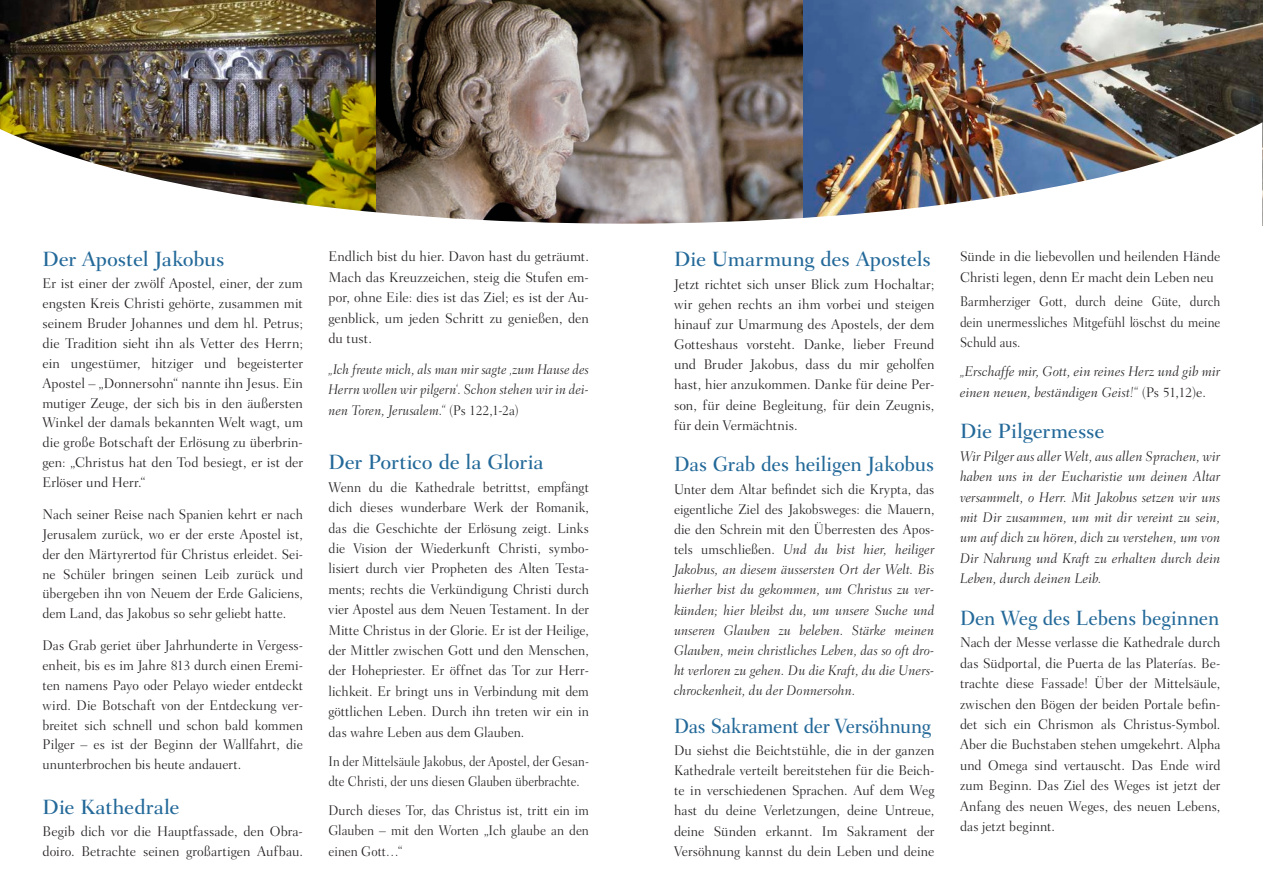
<style>
.page{position:relative;width:1263px;height:893px;background:#fff}
.page>*{position:absolute;margin:0;border:0;box-sizing:border-box;transform-origin:0 0}
.t1{font:500 21px "Fairfield LT Std";letter-spacing:-.01em;color:#236999}
.t2{font:500 21px "Fairfield LT Std";letter-spacing:-.01em;color:#236999;scale:.95 1}
.t3{font:500 21px "Fairfield LT Std";letter-spacing:-.01em;color:#236999;scale:.92 1}
.t4{font:500 21px "Fairfield LT Std";letter-spacing:-.01em;color:#236999;scale:.93 1}
.t5{font:300 14.25px/20px "Fairfield LT Std";letter-spacing:-.005em;color:#231f20;text-align:justify}
.t6{font:300 14.25px/20.4px "Fairfield LT Std";letter-spacing:-.005em;color:#231f20;text-align:justify;scale:.94 1}
.t7{font:300 14.25px/20.4px "Fairfield LT Std";letter-spacing:-.005em;color:#231f20;text-align:justify;scale:.95 1}
.t8{font:italic 300 14.25px/20.2px "Fairfield LT Std";letter-spacing:.005em;color:#231f20;text-align:justify;scale:.94 1}
.t9{font:300 14.25px/20.2px "Fairfield LT Std";letter-spacing:-.005em;color:#231f20;text-align:justify;scale:.96 1}
.t10{font:italic 300 14.25px/20.4px "Fairfield LT Std";letter-spacing:.005em;color:#231f20;text-align:justify;scale:.95 1}
.t11{font:italic 300 14.25px/20.4px "Fairfield LT Std";letter-spacing:.005em;color:#231f20;text-align:justify;scale:.92 1}
.t12{font:300 14.25px/20.4px "Fairfield LT Std";letter-spacing:-.005em;color:#231f20;text-align:justify;scale:.9 1}
.t13{font:300 14.25px/20.4px "Fairfield LT Std";letter-spacing:-.005em;color:#231f20;scale:.88 1}
.t14{font:300 14.25px/20.4px "Fairfield LT Std";letter-spacing:-.005em;color:#231f20;text-align:justify;scale:.92 1}
.t15{font:italic 300 14.25px/20.4px "Fairfield LT Std";letter-spacing:.005em;color:#231f20;scale:.96 1}
.s1{font-style:normal}
</style>
<div class="page">
<img style="left:0;top:0;width:377px;height:122px">
<img style="left:377px;top:0;width:426px;height:122px">
<img style="left:803px;top:0;width:460px;height:122px">
<img style="left:0;top:122px;width:1263px;height:104px">
<h1 class="t1" style="left:43px;top:247px;width:184px">Der Apostel Jakobus</h1>
<p class="t5" style="left:43px;top:274px;width:262px">Er ist einer der zwölf Apostel, einer, der zum engsten Kreis Christi gehörte, zusammen mit seinem Bruder Johannes und dem hl. Petrus; die Tradition sieht ihn als Vetter des Herrn; ein ungestümer, hitziger und begeisterter Apostel – „Donnersohn“ nannte ihn Jesus. Ein mutiger Zeuge, der sich bis in den äußersten Winkel der damals bekannten Welt wagt, um die große Botschaft der Erlösung zu überbrin&shy;gen: „Christus hat den Tod besiegt, er ist der Erlöser und Herr.“</p>
<p class="t6" style="left:43px;top:504px;width:279px;line-height:20px">Nach seiner Reise nach Spanien kehrt er nach Jerusalem zurück, wo er der erste Apostel ist, der den Märtyrertod für Christus erleidet. Sei&shy;ne Schüler bringen seinen Leib zurück und übergeben ihn von Neuem der Erde Galiciens, dem Land, das Jakobus so sehr geliebt hatte.</p>
<p class="t7" style="left:43px;top:635px;width:276px;line-height:20px">Das Grab geriet über Jahrhunderte in Vergess&shy;enheit, bis es im Jahre 813 durch einen Eremi&shy;ten namens Payo oder Pelayo wieder entdeckt wird. Die Botschaft von der Entdeckung ver&shy;breitet sich schnell und schon bald kommen Pilger – es ist der Beginn der Wallfahrt, die ununterbrochen bis heute andauert.</p>
<h1 class="t1" style="left:43px;top:795px;width:139px">Die Kathedrale</h1>
<p class="t5" style="left:43px;top:821px;width:262px">Begib dich vor die Hauptfassade, den Obra&shy;doiro. Betrachte seinen großartigen Aufbau.</p>
<p class="t5" style="left:328px;top:246px;width:262px;line-height:20.4px">Endlich bist du hier. Davon hast du geträumt.<br>Mach das Kreuzzeichen, steig die Stufen em&shy;por, ohne Eile: dies ist das Ziel; es ist der Au&shy;genblick, um jeden Schritt zu genießen, den du tust.</p>
<p class="t11" style="left:328px;top:359px;width:285px">„Ich freute mich, als man mir sagte ‚zum Hause des Herrn wollen wir pilgern‘. Schon stehen wir in dei&shy;nen Toren, Jerusalem.“ <span class="s1">(Ps 122,1-2a)</span></p>
<h1 class="t1" style="left:328px;top:450px;width:217px">Der Portico de la Gloria</h1>
<p class="t6" style="left:328px;top:477px;width:279px">Wenn du die Kathedrale betrittst, empfängt dich dieses wunderbare Werk der Romanik, das die Geschichte der Erlösung zeigt. Links die Vision der Wiederkunft Christi, symbo&shy;lisiert durch vier Propheten des Alten Testa&shy;ments; rechts die Verkündigung Christi durch vier Apostel aus dem Neuen Testament. In der Mitte Christus in der Glorie. Er ist der Heilige, der Mittler zwischen Gott und den Menschen, der Hohepriester. Er öffnet das Tor zur Herr&shy;lichkeit. Er bringt uns in Verbindung mit dem göttlichen Leben. Durch ihn treten wir ein in das wahre Leben aus dem Glauben.</p>
<p class="t13" style="left:328px;top:751px;width:297px">In der Mittelsäule Jakobus, der Apostel, der Gesan&shy;dte Christi, der uns diesen Glauben überbrachte.</p>
<p class="t14" style="left:328px;top:800px;width:285px">Durch dieses Tor, das Christus ist, tritt ein im Glauben – mit den Worten „Ich glaube an den einen Gott…“</p>
<h1 class="t1" style="left:674px;top:247px;width:259px">Die Umarmung des Apostels</h1>
<p class="t5" style="left:674px;top:274px;width:262px">Jetzt richtet sich unser Blick zum Hochaltar; wir gehen rechts an ihm vorbei und steigen hinauf zur Umarmung des Apostels, der dem Gotteshaus vorsteht. Danke, lieber Freund und Bruder Jakobus, dass du mir geholfen hast, hier anzukommen. Danke für deine Per&shy;son, für deine Begleitung, für dein Zeugnis, für dein Vermächtnis.</p>
<h1 class="t2" style="left:674px;top:452px;width:275px">Das Grab des heiligen Jakobus</h1>
<p class="t8" style="left:674px;top:479px;width:279px"><span class="s1">Unter dem Altar befindet sich die Krypta, das eigentliche Ziel des Jakobsweges: die Mauern, die den Schrein mit den Überresten des Apos&shy;tels umschließen.</span> Und du bist hier, heiliger Jakobus, an diesem äussersten Ort der Welt. Bis hierher bist du gekommen, um Christus zu ver&shy;künden; hier bleibst du, um unsere Suche und unseren Glauben zu beleben. Stärke meinen Glauben, mein christliches Leben, das so oft dro&shy;ht verloren zu gehen. Du die Kraft, du die Uners&shy;chrockenheit, du der Donnersohn.</p>
<h1 class="t3" style="left:674px;top:713px;width:281px">Das Sakrament der Versöhnung</h1>
<p class="t9" style="left:674px;top:740px;width:273px">Du siehst die Beichtstühle, die in der ganzen Kathedrale verteilt bereitstehen für die Beich&shy;te in verschiedenen Sprachen. Auf dem Weg hast du deine Verletzungen, deine Untreue, deine Sünden erkannt. Im Sakrament der Versöhnung kannst du dein Leben und deine</p>
<p class="t9" style="left:960px;top:246px;width:273px">Sünde in die liebevollen und heilenden Hände<br>Christi legen, denn Er macht dein Leben neu</p>
<p class="t12" style="left:960px;top:292px;width:291px">Barmherziger Gott, durch deine Güte, durch dein unermessliches Mitgefühl löschst du meine Schuld aus.</p>
<p class="t15" style="left:960px;top:361px;width:273px">„Erschaffe mir, Gott, ein reines Herz und gib mir einen neuen, beständigen Geist!“ <span class="s1">(Ps 51,12)e.</span></p>
<h1 class="t1" style="left:960px;top:419px;width:146px">Die Pilgermesse</h1>
<p class="t10" style="left:960px;top:446px;width:276px">Wir Pilger aus aller Welt, aus allen Sprachen, wir haben uns in der Eucharistie um deinen Altar versammelt, o Herr. Mit Jakobus setzen wir uns mit Dir zusammen, um mit dir vereint zu sein, um auf dich zu hören, dich zu verstehen, um von Dir Nahrung und Kraft zu erhalten durch dein Leben, durch deinen Leib.</p>
<h1 class="t4" style="left:960px;top:606px;width:280px">Den Weg des Lebens beginnen</h1>
<p class="t7" style="left:960px;top:633px;width:276px">Nach der Messe verlasse die Kathedrale durch das Südportal, die Puerta de las Platerías. Be&shy;trachte diese Fassade! Über der Mittelsäule, zwischen den Bögen der beiden Portale befin&shy;det sich ein Chrismon als Christus-Symbol.<br>Aber die Buchstaben stehen umgekehrt. Alpha und Omega sind vertauscht. Das Ende wird zum Beginn. Das Ziel des Weges ist jetzt der Anfang des neuen Weges, des neuen Lebens, das jetzt beginnt.</p>
</div>
